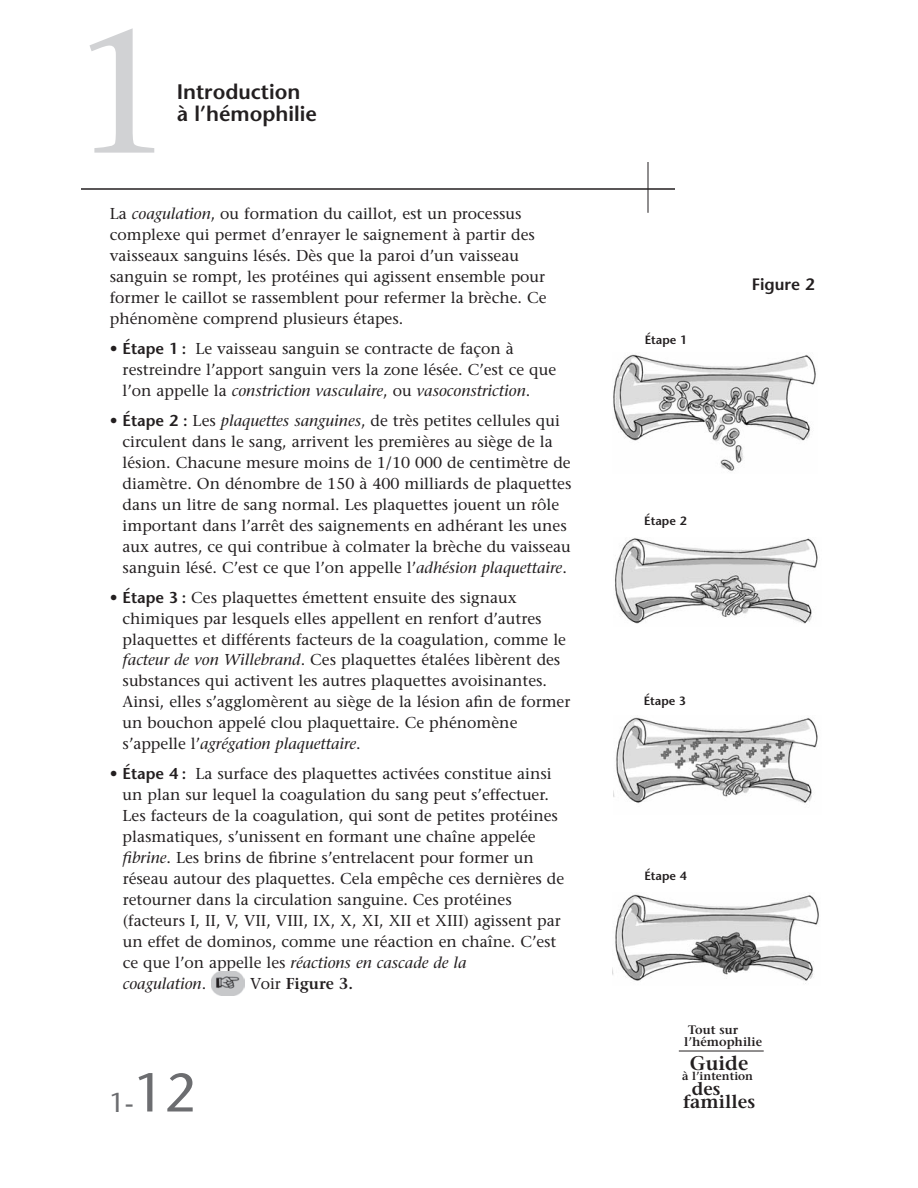
<style>
.page{position:relative;width:918px;height:1188px;background:#fff}
.page>*{position:absolute;margin:0;border:0;box-sizing:border-box;transform-origin:0 0}
.t1{font:174.6px "Stone Serif";color:#d1d2d4}
.t2{font:27px "Stone Sans";color:#6c6d70}
.t3{font:600 21px/22.5px "Stone Sans";color:#231f20}
.t4{font:600 19.8px "Stone Serif";color:#231f20}
.t5{font:600 18.45px "Stone Serif";color:#231f20}
.t6{font:600 18px "Stone Serif";color:#231f20}
.t7{font:600 16.5px "Stone Sans";color:#231f20}
.t8{font:15.75px/21px "Stone Serif";color:#231f20}
.t9{font:600 15.75px "Stone Serif";color:#231f20}
.t10{font:600 12.3px/12px "Stone Serif";color:#231f20}
.t11{font:600 12px "Stone Sans";color:#231f20}
.t12{font:600 11.55px "Stone Serif";color:#231f20}
.s1{font-style:italic}
.s2{font-family:"Stone Sans";font-weight:600}
.s3{font-weight:400}
.s4{font-size:54px}
</style>
<div class="page">
<hr style="left:679px;top:1051px;width:85px;height:1px;background:#231f20">
<hr style="left:648px;top:162px;width:1px;height:51px;background:#231f20">
<hr style="left:81px;top:188px;width:594px;height:2px;background:#231f20">
<img style="left:211px;top:971px;width:34px;height:25px">
<img style="left:613px;top:354px;width:203px;height:118px">
<img style="left:615px;top:538px;width:203px;height:86px">
<img style="left:613px;top:894px;width:206px;height:90px">
<img style="left:614px;top:717px;width:204px;height:87px">
<h1 class="t1" style="left:72px;top:-15px;width:102px">1</h1>
<h3 class="t3" style="left:177px;top:80px;width:142px">Introduction<br>à l’hémophilie</h3>
<p class="t8" style="left:110px;top:202px;width:438px">La <span class="s1">coagulation</span>, ou formation du caillot, est un processus complexe qui permet d’enrayer le saignement à partir des vaisseaux sanguins lésés. Dès que la paroi d’un vaisseau sanguin se rompt, les protéines qui agissent ensemble pour former le caillot se rassemblent pour refermer la brèche. Ce phénomène comprend plusieurs étapes.</p>
<p class="t8" style="left:123px;top:337px;width:435px;text-indent:-13px">• <span class="s2">Étape 1 :</span> Le vaisseau sanguin se contracte de façon à restreindre l’apport sanguin vers la zone lésée. C’est ce que l’on appelle la <span class="s1">constriction vasculaire</span>, ou <span class="s1">vasoconstriction</span>.</p>
<p class="t8" style="left:123px;top:409px;width:450px;text-indent:-13px">• <span class="s2">Étape 2 :</span> Les <span class="s1">plaquettes sanguines</span>, de très petites cellules qui circulent dans le sang, arrivent les premières au siège de la lésion. Chacune mesure moins de 1/10 000 de centimètre de diamètre. On dénombre de 150 à 400 milliards de plaquettes dans un litre de sang normal. Les plaquettes jouent un rôle important dans l’arrêt des saignements en adhérant les unes aux autres, ce qui contribue à colmater la brèche du vaisseau sanguin lésé. C’est ce que l’on appelle l’<span class="s1">adhésion plaquettaire</span>.</p>
<p class="t8" style="left:123px;top:586px;width:449px;text-indent:-13px">• <span class="s2">Étape 3 :</span> Ces plaquettes émettent ensuite des signaux chimiques par lesquels elles appellent en renfort d’autres plaquettes et différents facteurs de la coagulation, comme le <span class="s1">facteur de von Willebrand</span>. Ces plaquettes étalées libèrent des substances qui activent les autres plaquettes avoisinantes.<br>Ainsi, elles s’agglomèrent au siège de la lésion afin de former un bouchon appelé clou plaquettaire. Ce phénomène s’appelle l’<span class="s1">agrégation plaquettaire</span>.</p>
<p class="t8" style="left:123px;top:763px;width:443px;text-indent:-13px">• <span class="s2">Étape 4 :</span> La surface des plaquettes activées constitue ainsi un plan sur lequel la coagulation du sang peut s’effectuer.<br>Les facteurs de la coagulation, qui sont de petites protéines plasmatiques, s’unissent en formant une chaîne appelée <span class="s1">fibrine</span>. Les brins de fibrine s’entrelacent pour former un réseau autour des plaquettes. Cela empêche ces dernières de retourner dans la circulation sanguine. Ces protéines (facteurs I, II, V, VII, VIII, IX, X, XI, XII et XIII) agissent par un effet de dominos, comme une réaction en chaîne. C’est ce que l’on appelle les <span class="s1">réactions en cascade de la<br>coagulation</span>.</p>
<p class="t9" style="left:250px;top:974px;width:104px"><span class="s3">Voir</span> Figure 3.</p>
<h2 class="t2" style="left:110px;top:1085px;width:88px">1-<span class="s4">12</span></h2>
<p class="t11" style="left:645px;top:333px;width:44px">Étape 1</p>
<p class="t11" style="left:644px;top:513px;width:44px">Étape 2</p>
<p class="t11" style="left:644px;top:693px;width:44px">Étape 3</p>
<p class="t11" style="left:644px;top:868px;width:44px">Étape 4</p>
<p class="t7" style="left:752px;top:274px;width:64px">Figure 2</p>
<p class="t10" style="left:684px;top:1023px;width:79px;text-indent:4px">Tout sur l’hémophilie</p>
<p class="t4" style="left:690px;top:1051px;width:60px">Guide</p>
<p class="t12" style="left:682px;top:1069px;width:73px">à l’intention</p>
<p class="t6" style="left:692px;top:1077px;width:30px">des</p>
<p class="t5" style="left:683px;top:1091px;width:74px">familles</p>
</div>
